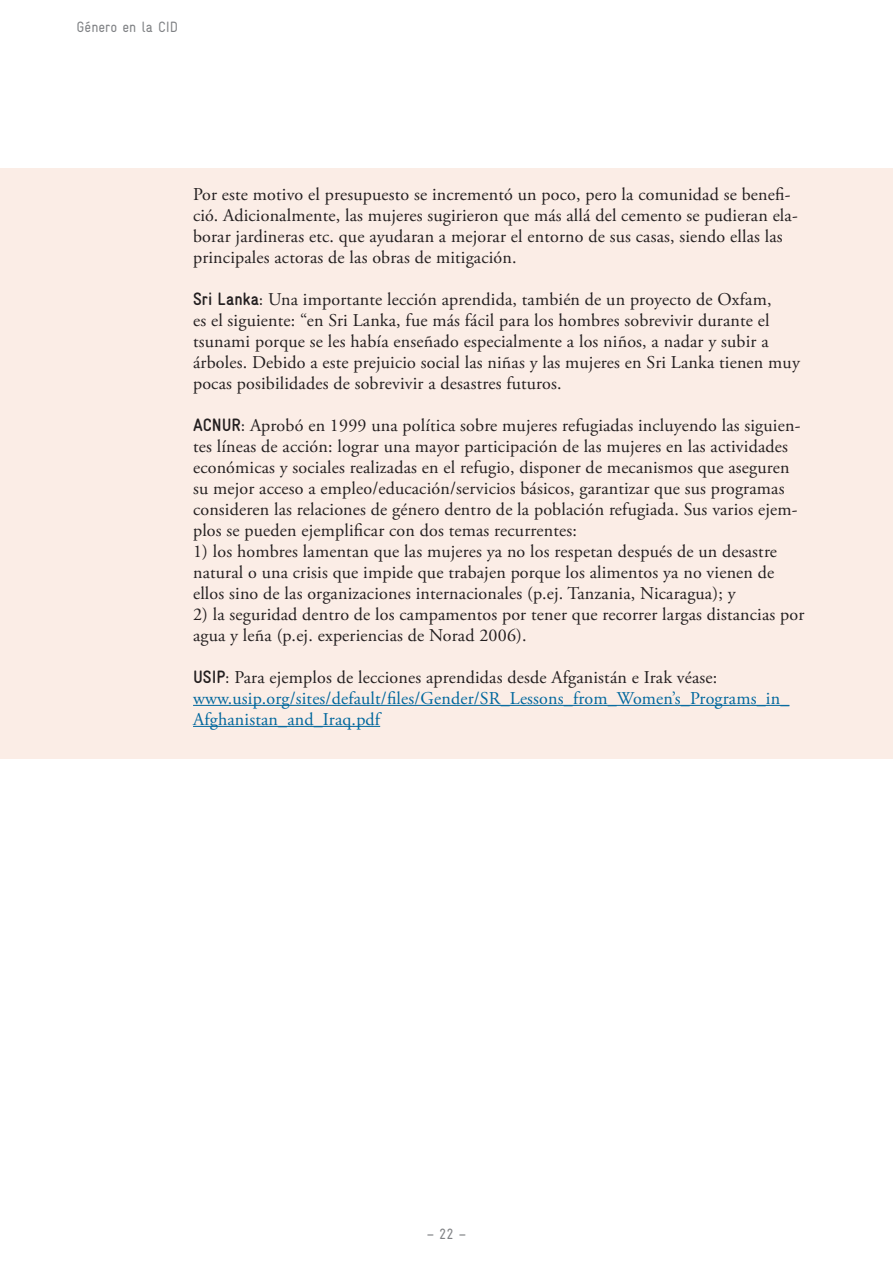
<style>
.page{position:relative;width:893px;height:1263px;background:#fff}
.page>*{position:absolute;margin:0;border:0;box-sizing:border-box;transform-origin:0 0}
.t1{font:18px/21px "Adobe Garamond Pro";letter-spacing:.01em;color:#231f20}
.t2{font:18px/21px "Adobe Garamond Pro";letter-spacing:.01em;color:#00679d}
.t3{font:condensed 15px "Gravur";color:#808285}
.s1{font-family:"Gravur";font-weight:700;font-stretch:condensed}
.s2{font-family:"Gravur";font-weight:700;font-stretch:condensed;color:#231f20}
.s3{color:#231f20}
</style>
<div class="page">
<div style="left:0;top:168px;width:893px;height:590px;background:#fbede6"></div>
<hr style="left:193px;top:705px;width:596px;height:1px;background:#00679d">
<hr style="left:193px;top:726px;width:187px;height:1px;background:#00679d">
<p class="t3" style="left:77px;top:18px;width:103px">Género en la CID</p>
<p class="t1" style="left:193px;top:184px;width:606px">Por este motivo el presupuesto se incrementó un poco, pero la comunidad se benefi&shy;ció. Adicionalmente, las mujeres sugirieron que más allá del cemento se pudieran ela&shy;borar jardineras etc. que ayudaran a mejorar el entorno de sus casas, siendo ellas las principales actoras de las obras de mitigación.</p>
<p class="t1" style="left:193px;top:289px;width:608px"><span class="s1">Sri Lanka:</span> Una importante lección aprendida, también de un proyecto de Oxfam,<br>es el siguiente: “en Sri Lanka, fue más fácil para los hombres sobrevivir durante el tsunami porque se les había enseñado especialmente a los niños, a nadar y subir a árboles. Debido a este prejuicio social las niñas y las mujeres en Sri Lanka tienen muy pocas posibilidades de sobrevivir a desastres futuros.</p>
<p class="t1" style="left:193px;top:415px;width:609px"><span class="s1">ACNUR :</span> Aprobó en 1999 una política sobre mujeres refugiadas incluyendo las siguien&shy;tes líneas de acción: lograr una mayor participación de las mujeres en las actividades económicas y sociales realizadas en el refugio, disponer de mecanismos que aseguren su mejor acceso a empleo/educación/servicios básicos, garantizar que sus programas consideren las relaciones de género dentro de la población refugiada. Sus varios ejem&shy;plos se pueden ejemplificar con dos temas recurrentes:</p>
<p class="t1" style="left:193px;top:541px;width:586px">1) los hombres lamentan que las mujeres ya no los respetan después de un desastre natural o una crisis que impide que trabajen porque los alimentos ya no vienen de ellos sino de las organizaciones internacionales (p.ej. Tanzania, Nicaragua); y</p>
<p class="t1" style="left:193px;top:604px;width:613px">2) la seguridad dentro de los campamentos por tener que recorrer largas distancias por agua y leña (p.ej. experiencias de Norad 2006).</p>
<p class="t2" style="left:193px;top:667px;width:598px"><span class="s2">US IP:</span> <span class="s3">Para ejemplos de lecciones aprendidas desde Afganistán e Irak véase: </span>www.usip.org/sites/default/files/Gender/SR_Lessons_from_Women’s_Programs_in_<br>Afghanistan_and_Iraq.pdf</p>
<p class="t3" style="left:427px;top:1226px;width:41px">– 22 –</p>
</div>
